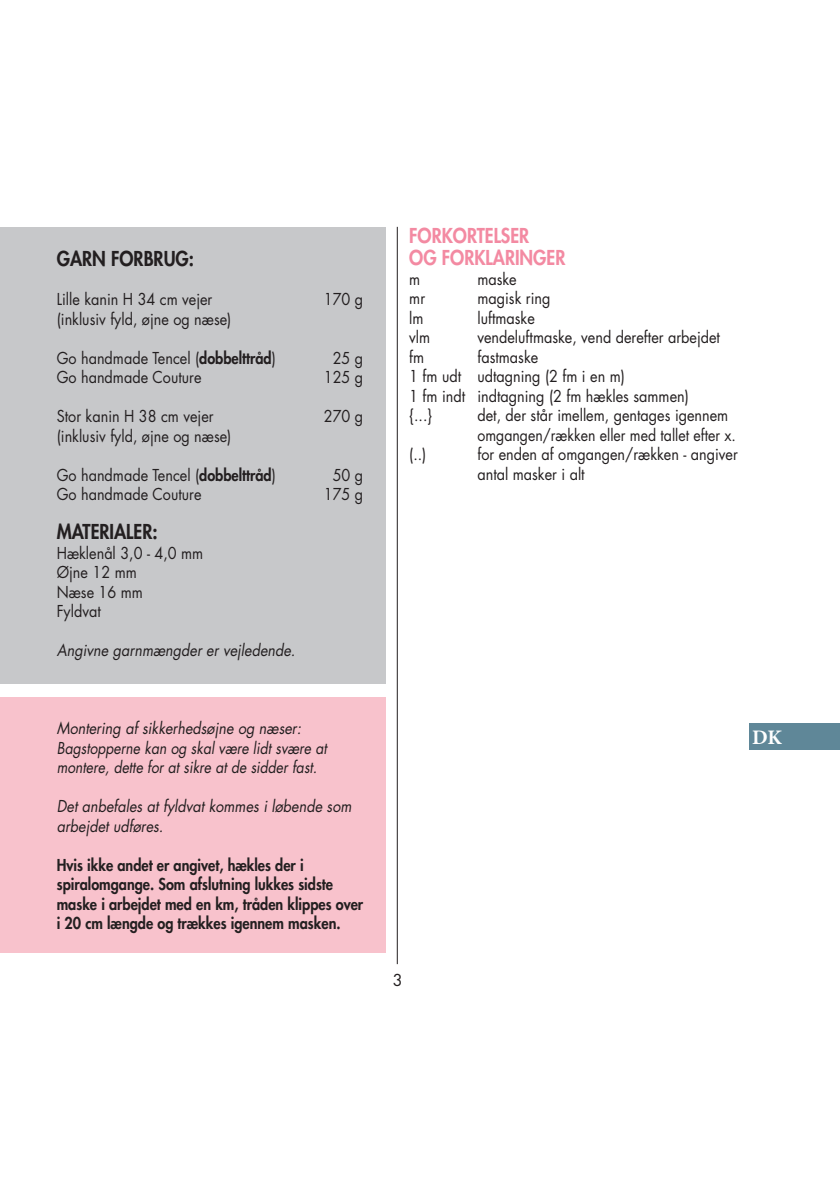
<style>
.page{position:relative;width:840px;height:1191px;background:#fff}
.page>*{position:absolute;margin:0;border:0;box-sizing:border-box;transform-origin:0 0}
.t1{font:700 20.6px "Minion Pro";color:#fff}
.t2{font:800 20px "Futura Std";color:#f38aa2;scale:.9 1}
.t3{font:800 20px "Futura Std";color:#231f20;scale:.9 1}
.t4{font:16px/19.6px "Futura Std";color:#231f20;scale:.9 1}
.t5{font:800 16px/19.6px "Futura Std";color:#231f20;scale:.9 1}
.t6{font:italic 16px/19.6px "Futura Std";color:#231f20;scale:.9 1}
.t7{font:italic 16px/19.6px "Futura Std";color:#231f20;scale:.87 1}
.t8{font:16px "Futura Std";color:#231f20}
.s1{font-weight:800}
</style>
<div class="page">
<hr style="left:397px;top:227px;width:1px;height:737px;background:#231f20">
<div style="left:748px;top:723px;width:91px;height:27px;background:#5f8798"></div>
<div style="left:0;top:227px;width:385px;height:456px;background:#c7c8ca"></div>
<div style="left:0;top:697px;width:385px;height:255px;background:#f8c2cc"></div>
<p class="t3" style="left:57px;top:246px;width:154px">GARN FORBRUG:</p>
<p class="t4" style="left:57px;top:289px;width:174px">Lille kanin H 34 cm vejer</p>
<p class="t4" style="left:323px;top:289px;width:45px">170 g</p>
<p class="t4" style="left:57px;top:309px;width:195px">(inklusiv fyld, øjne og næse)</p>
<p class="t4" style="left:57px;top:348px;width:245px">Go handmade Tencel (<span class="s1">dobbelttråd</span>)</p>
<p class="t4" style="left:332px;top:348px;width:35px">25 g</p>
<p class="t4" style="left:57px;top:367px;width:162px">Go handmade Couture</p>
<p class="t4" style="left:323px;top:367px;width:45px">125 g</p>
<p class="t4" style="left:57px;top:406px;width:176px">Stor kanin H 38 cm vejer</p>
<p class="t4" style="left:323px;top:406px;width:45px">270 g</p>
<p class="t4" style="left:57px;top:426px;width:195px">(inklusiv fyld, øjne og næse)</p>
<p class="t4" style="left:57px;top:465px;width:245px">Go handmade Tencel (<span class="s1">dobbelttråd</span>)</p>
<p class="t4" style="left:332px;top:465px;width:35px">50 g</p>
<p class="t4" style="left:57px;top:484px;width:162px">Go handmade Couture</p>
<p class="t4" style="left:323px;top:484px;width:45px">175 g</p>
<p class="t3" style="left:57px;top:519px;width:113px">MATERIALER:</p>
<p class="t4" style="left:57px;top:543px;width:164px">Hæklenål 3,0 - 4,0 mm</p>
<p class="t4" style="left:57px;top:562px;width:90px">Øjne 12 mm</p>
<p class="t4" style="left:57px;top:582px;width:97px">Næse 16 mm</p>
<p class="t4" style="left:57px;top:601px;width:50px">Fyldvat</p>
<p class="t6" style="left:57px;top:640px;width:266px">Angivne garnmængder er vejledende.</p>
<p class="t6" style="left:57px;top:718px;width:273px">Montering af sikkerhedsøjne og næser:</p>
<p class="t7" style="left:57px;top:738px;width:312px">Bagstopperne kan og skal være lidt svære at montere, dette for at sikre at de sidder fast.</p>
<p class="t6" style="left:57px;top:796px;width:329px">Det anbefales at fyldvat kommes i løbende som arbejdet udføres.</p>
<p class="t5" style="left:57px;top:855px;width:342px">Hvis ikke andet er angivet, hækles der i spiralomgange. Som afslutning lukkes sidste maske i arbejdet med en km, tråden klippes over i 20 cm længde og trækkes igennem masken.</p>
<p class="t2" style="left:409px;top:223px;width:135px">FORKORTELSER</p>
<p class="t2" style="left:409px;top:245px;width:175px">OG FORKLARINGER</p>
<p class="t4" style="left:409px;top:269px;width:14px">m</p>
<p class="t4" style="left:477px;top:269px;width:45px">maske</p>
<p class="t4" style="left:409px;top:289px;width:19px">mr</p>
<p class="t4" style="left:477px;top:289px;width:83px">magisk ring</p>
<p class="t4" style="left:409px;top:308px;width:17px">lm</p>
<p class="t4" style="left:477px;top:308px;width:65px">luftmaske</p>
<p class="t4" style="left:409px;top:328px;width:25px">vlm</p>
<p class="t4" style="left:477px;top:328px;width:271px">vendeluftmaske, vend derefter arbejdet</p>
<p class="t4" style="left:409px;top:347px;width:18px">fm</p>
<p class="t4" style="left:477px;top:347px;width:69px">fastmaske</p>
<p class="t4" style="left:409px;top:367px;width:241px">1 fm udt udtagning (2 fm i en m)</p>
<p class="t4" style="left:409px;top:386px;width:312px">1 fm indt indtagning (2 fm hækles sammen)</p>
<p class="t4" style="left:409px;top:406px;width:27px">{...}</p>
<p class="t4" style="left:477px;top:406px;width:288px">det, der står imellem, gentages igennem omgangen/rækken eller med tallet efter x.</p>
<p class="t4" style="left:409px;top:445px;width:21px">(..)</p>
<p class="t4" style="left:477px;top:445px;width:291px">for enden af omgangen/rækken - angiver antal masker i alt</p>
<p class="t8" style="left:392px;top:969px;width:11px">3</p>
<p class="t1" style="left:751px;top:723px;width:31px">DK</p>
</div>
